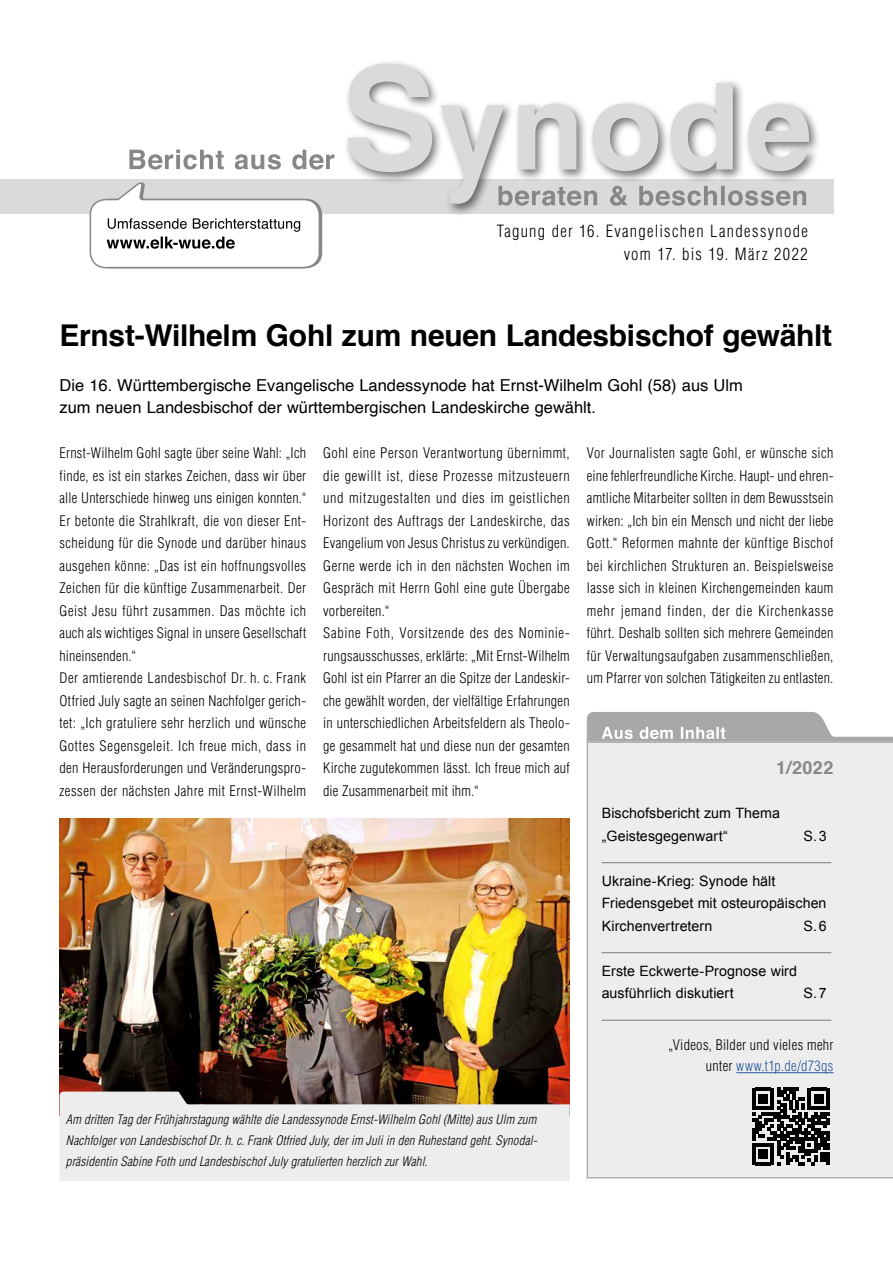
<style>
.page{position:relative;width:893px;height:1263px;background:#fff}
.page>*{position:absolute;margin:0;border:0;box-sizing:border-box;transform-origin:0 0}
.t1{font:700 30px "Helvetica";letter-spacing:-.01em;color:#000}
.t2{font:700 18px "Helvetica";color:#878787}
.t3{font:16.5px/22.5px "Helvetica";color:#000}
.t4{font:300 condensed 16.5px/22.5px "Helvetica LT Std";letter-spacing:.08em;color:#000;text-align:right}
.t5{font:300 condensed 14.25px/22.5px "Helvetica LT Std";letter-spacing:.025em;color:#000}
.t6{font:14.25px/22.5px "Arial";letter-spacing:.005em;color:#000}
.t7{font:italic 300 condensed 12.75px/21px "Helvetica LT Std";letter-spacing:.015em;color:#000;text-align:justify}
.s1{color:#275b9b}
</style>
<div class="page">
<div style="left:587px;top:742px;width:306px;height:436px;background:#ededed"></div>
<svg style="left:587px;top:712px;width:306px;height:30px"></svg>
<div style="left:0;top:179px;width:833px;height:35px;background:#dadada"></div>
<div style="left:342px;top:59px;width:479px;height:157px;background:#000;opacity:.55"></div>
<svg style="left:348px;top:64px;width:461px;height:140px"></svg>
<svg style="left:129px;top:150px;width:205px;height:20px"></svg>
<svg style="left:89px;top:182px;width:234px;height:87px"></svg>
<img style="left:60px;top:818px;width:510px;height:273px">
<svg style="left:60px;top:1091px;width:510px;height:89px;background:#d9d6d4"></svg>
<hr style="left:736px;top:1072px;width:97px;height:1px;background:#275b9b">
<hr style="left:602px;top:862px;width:229px;height:1px;background:#878787">
<hr style="left:602px;top:952px;width:229px;height:1px;background:#878787">
<hr style="left:602px;top:1020px;width:229px;height:1px;background:#878787">
<svg style="left:752px;top:1088px;width:78px;height:77px;background:#515151"></svg>
<p class="t4" style="left:497px;top:220px;width:313px">Tagung der 16. Evangelischen Landessynode vom 17. bis 19. März 2022</p>
<h1 class="t1" style="left:60px;top:311px;width:774px">Ernst-Wilhelm Gohl zum neuen Landesbischof gewählt</h1>
<p class="t3" style="left:60px;top:374px;width:685px">Die 16. Württembergische Evangelische Landessynode hat Ernst-Wilhelm Gohl (58) aus Ulm zum neuen Landesbischof der württembergischen Landeskirche gewählt.</p>
<p class="t5" style="left:60px;top:442px;width:248px">Ernst-Wilhelm Gohl sagte über seine Wahl: „Ich finde, es ist ein starkes Zeichen, dass wir über alle Unterschiede hinweg uns einigen konnten.“ Er betonte die Strahlkraft, die von dieser Ent&shy;scheidung für die Synode und darüber hinaus ausgehen könne: „Das ist ein hoffnungsvolles Zeichen für die künftige Zusammenarbeit. Der Geist Jesu führt zusammen. Das möchte ich auch als wichtiges Signal in unsere Gesellschaft hineinsenden.“<br>Der amtierende Landesbischof Dr. h. c. Frank Otfried July sagte an seinen Nachfolger gerich&shy;tet: „Ich gratuliere sehr herzlich und wünsche Gottes Segensgeleit. Ich freue mich, dass in den Herausforderungen und Veränderungspro&shy;zessen der nächsten Jahre mit Ernst-Wilhelm</p>
<p class="t5" style="left:587px;top:442px;width:248px;text-align:justify">Vor Journalisten sagte Gohl, er wünsche sich eine fehlerfreundliche Kirche. Haupt- und ehren&shy;amtliche Mitarbeiter sollten in dem Bewusstsein wirken: „Ich bin ein Mensch und nicht der liebe Gott.“ Reformen mahnte der künftige Bischof bei kirchlichen Strukturen an. Beispielsweise lasse sich in kleinen Kirchengemeinden kaum mehr jemand finden, der die Kirchenkasse führt. Deshalb sollten sich mehrere Gemeinden für Verwaltungsaufgaben zusammenschließen, um Pfarrer von solchen Tätigkeiten zu entlasten.</p>
<p class="t5" style="left:323px;top:442px;width:248px">Gohl eine Person Verantwortung übernimmt, die gewillt ist, diese Prozesse mitzusteuern und mitzugestalten und dies im geistlichen Horizont des Auftrags der Landeskirche, das Evangelium von Jesus Christus zu verkündigen.<br>Gerne werde ich in den nächsten Wochen im Gespräch mit Herrn Gohl eine gute Übergabe vorbereiten.“<br>Sabine Foth, Vorsitzende des des Nominie&shy;rungsausschusses, erklärte: „Mit Ernst-Wilhelm Gohl ist ein Pfarrer an die Spitze der Landeskir&shy;che gewählt worden, der vielfältige Erfahrungen in unterschiedlichen Arbeitsfeldern als Theolo&shy;ge gesammelt hat und diese nun der gesamten Kirche zugutekommen lässt. Ich freue mich auf die Zusammenarbeit mit ihm.“</p>
<p class="t2" style="left:776px;top:753px;width:59px">1/2022</p>
<p class="t6" style="left:602px;top:802px;width:180px">Bischofsbericht zum Thema „Geistesgegenwart“</p>
<p class="t6" style="left:803px;top:825px;width:25px">S.3</p>
<p class="t6" style="left:602px;top:870px;width:226px">Ukraine-Krieg: Synode hält<br>Friedensgebet mit osteuropäischen<br>Kirchenvertretern</p>
<p class="t6" style="left:803px;top:915px;width:25px">S.6</p>
<p class="t6" style="left:602px;top:960px;width:197px">Erste Eckwerte-Prognose wird ausführlich diskutiert</p>
<p class="t6" style="left:803px;top:982px;width:25px">S.7</p>
<p class="t7" style="left:66px;top:1109px;width:472px">Am dritten Tag der Frühjahrstagung wählte die Landessynode Ernst-Wilhelm Gohl (Mitte) aus Ulm zum Nachfolger von Landesbischof Dr. h. c. Frank Otfried July, der im Juli in den Ruhestand geht. Synodal&shy;präsidentin Sabine Foth und Landesbischof July gratulierten herzlich zur Wahl.</p>
<p class="t5" style="left:669px;top:1034px;width:166px;line-height:21px;text-align:right">„Videos, Bilder und vieles mehr unter <span class="s1">www.t1p.de/d73qs</span></p>
</div>
